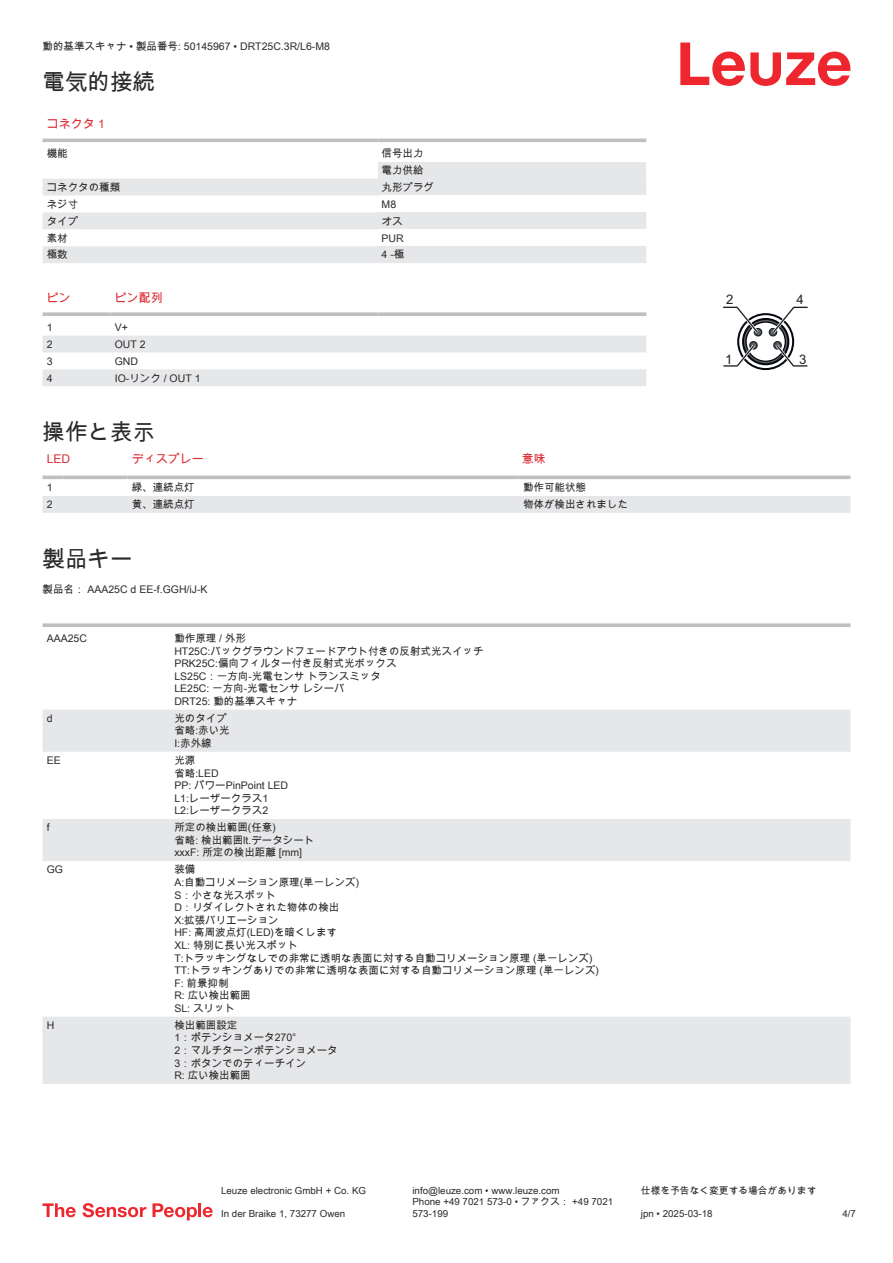
<style>
.page{position:relative;width:893px;height:1263px;background:#fff}
.page>*{position:absolute;margin:0;border:0;box-sizing:border-box;transform-origin:0 0}
.t1{font:22.5px "Arial Unicode MS";color:#2b292a}
.t2{font:13.2px "Arial";color:#1e2328}
.t3{font:12px "Arial Unicode MS";color:#db2a30}
.t4{font:10.5px/12.6px "Arial Unicode MS";color:#2b292a}
.t5{font:9.75px/11.7px "Arial Unicode MS";color:#2b292a}
</style>
<div class="page">
<svg style="left:680px;top:43px;width:170px;height:43px"></svg>
<svg style="left:43px;top:138px;width:603px;height:1px"></svg>
<svg style="left:43px;top:179px;width:335px;height:84px;fill:#e6e7e9"></svg>
<hr style="left:43px;top:139px;width:335px;height:3px;background:#bdbfc1">
<hr style="left:378px;top:139px;width:268px;height:3px;background:#bdbfc1">
<div style="left:378px;top:162px;width:268px;height:17px;background:#e6e7e9"></div>
<div style="left:378px;top:179px;width:268px;height:17px;background:#e6e7e9"></div>
<div style="left:378px;top:212px;width:268px;height:17px;background:#e6e7e9"></div>
<div style="left:378px;top:246px;width:268px;height:17px;background:#e6e7e9"></div>
<svg style="left:43px;top:335px;width:603px;height:1px"></svg>
<svg style="left:43px;top:336px;width:603px;height:50px"></svg>
<svg style="left:43px;top:312px;width:68px;height:4px"></svg>
<svg style="left:111px;top:312px;width:267px;height:4px"></svg>
<svg style="left:378px;top:312px;width:268px;height:4px"></svg>
<div style="left:43px;top:496px;width:807px;height:17px;background:#e6e7e9"></div>
<svg style="left:43px;top:475px;width:21px;height:4px"></svg>
<svg style="left:64px;top:475px;width:64px;height:4px"></svg>
<svg style="left:128px;top:475px;width:391px;height:4px;background:#c5c7c9"></svg>
<svg style="left:519px;top:475px;width:331px;height:4px"></svg>
<svg style="left:43px;top:710px;width:807px;height:374px"></svg>
<svg style="left:43px;top:623px;width:127px;height:4px"></svg>
<svg style="left:170px;top:623px;width:680px;height:4px;background:#c4c5c7"></svg>
<svg style="left:723px;top:306px;width:85px;height:64px"></svg>
<svg style="left:43px;top:1203px;width:33px;height:14px"></svg>
<svg style="left:83px;top:1203px;width:63px;height:14px"></svg>
<svg style="left:153px;top:1203px;width:44px;height:17px"></svg>
<hr style="left:198px;top:1203px;width:3px;height:14px;background:#ed272d">
<svg style="left:203px;top:1207px;width:10px;height:10px"></svg>
<p class="t4" style="left:43px;top:40px;width:289px">動的基準スキャナ • 製品番号: 50145967 • DRT25C.3R/L6-M8</p>
<h1 class="t1" style="left:43px;top:66px;width:114px">電気的接続</h1>
<p class="t3" style="left:47px;top:115px;width:60px">コネクタ 1</p>
<p class="t4" style="left:47px;top:147px;width:22px">機能</p>
<p class="t4" style="left:382px;top:145px;width:43px;line-height:17px">信号出力電力供給</p>
<p class="t4" style="left:47px;top:181px;width:75px">コネクタの種類</p>
<p class="t4" style="left:382px;top:181px;width:54px">丸形プラグ</p>
<p class="t4" style="left:47px;top:197px;width:33px">ネジ寸</p>
<p class="t4" style="left:382px;top:197px;width:16px">M8</p>
<p class="t4" style="left:47px;top:214px;width:33px">タイプ</p>
<p class="t4" style="left:382px;top:214px;width:22px">オス</p>
<p class="t4" style="left:47px;top:231px;width:22px">素材</p>
<p class="t4" style="left:382px;top:231px;width:24px">PUR</p>
<p class="t4" style="left:47px;top:248px;width:22px">極数</p>
<p class="t4" style="left:382px;top:248px;width:24px">4 -極</p>
<p class="t3" style="left:47px;top:289px;width:25px">ピン</p>
<p class="t3" style="left:115px;top:289px;width:49px">ピン配列</p>
<p class="t4" style="left:47px;top:321px;width:7px">1</p>
<p class="t4" style="left:115px;top:321px;width:15px">V+</p>
<p class="t4" style="left:47px;top:338px;width:7px">2</p>
<p class="t4" style="left:115px;top:338px;width:32px">OUT 2</p>
<p class="t4" style="left:47px;top:354px;width:7px">3</p>
<p class="t4" style="left:115px;top:354px;width:25px">GND</p>
<p class="t4" style="left:47px;top:371px;width:7px">4</p>
<p class="t4" style="left:115px;top:371px;width:87px">IO-リンク / OUT 1</p>
<h1 class="t1" style="left:43px;top:416px;width:114px">操作と表示</h1>
<p class="t3" style="left:47px;top:450px;width:25px">LED</p>
<p class="t3" style="left:132px;top:450px;width:73px">ディスプレー</p>
<p class="t3" style="left:522px;top:450px;width:25px">意味</p>
<p class="t4" style="left:47px;top:481px;width:7px">1</p>
<p class="t4" style="left:132px;top:481px;width:64px">緑、連続点灯</p>
<p class="t4" style="left:523px;top:481px;width:64px">動作可能状態</p>
<p class="t4" style="left:47px;top:498px;width:7px">2</p>
<p class="t4" style="left:132px;top:498px;width:64px">黄、連続点灯</p>
<p class="t4" style="left:523px;top:498px;width:106px">物体が検出されました</p>
<h1 class="t1" style="left:43px;top:542px;width:91px">製品キー</h1>
<p class="t4" style="left:43px;top:582px;width:167px">製品名： AAA25C d EE-f.GGH/iJ-K</p>
<p class="t4" style="left:47px;top:632px;width:42px">AAA25C</p>
<p class="t4" style="left:174px;top:632px;width:311px">動作原理 / 外形<br>HT25C:バックグラウンドフェードアウト付きの反射式光スイッチ<br>PRK25C:偏向フィルター付き反射式光ボックス<br>LS25C：一方向-光電センサ トランスミッタ<br>LE25C: 一方向-光電センサ レシーバ<br>DRT25: 動的基準スキャナ</p>
<p class="t4" style="left:47px;top:711px;width:7px">d</p>
<p class="t4" style="left:174px;top:711px;width:57px">光のタイプ省略:赤い光<br>I:赤外線</p>
<p class="t4" style="left:47px;top:754px;width:16px">EE</p>
<p class="t4" style="left:174px;top:754px;width:115px">光源<br>省略:LED<br>PP: パワーPinPoint LED<br>L1:レーザークラス1<br>L2:レーザークラス2</p>
<p class="t4" style="left:47px;top:821px;width:4px">f</p>
<p class="t4" style="left:174px;top:821px;width:142px">所定の検出範囲(任意)<br>省略: 検出範囲lt.データシートxxxF: 所定の検出距離 [mm]</p>
<p class="t4" style="left:47px;top:863px;width:18px">GG</p>
<p class="t4" style="left:174px;top:863px;width:426px">装備<br>A:自動コリメーション原理(単一レンズ)<br>S：小さな光スポット<br>D：リダイレクトされた物体の検出<br>X:拡張バリエーション<br>HF: 高周波点灯(LED)を暗くします<br>XL: 特別に長い光スポット<br>T:トラッキングなしでの非常に透明な表面に対する自動コリメーション原理 (単一レンズ)<br>TT:トラッキングありでの非常に透明な表面に対する自動コリメーション原理 (単一レンズ)<br>F: 前景抑制<br>R: 広い検出範囲<br>SL: スリット</p>
<p class="t4" style="left:47px;top:1018px;width:9px">H</p>
<p class="t4" style="left:174px;top:1018px;width:165px">検出範囲設定<br>1：ポテンショメータ270°<br>2：マルチターンポテンショメータ<br>3：ボタンでのティーチイン<br>R: 広い検出範囲</p>
<p class="t2" style="left:726px;top:294px;width:9px">2</p>
<p class="t2" style="left:796px;top:294px;width:9px">4</p>
<p class="t2" style="left:725px;top:354px;width:9px">1</p>
<p class="t2" style="left:799px;top:354px;width:9px">3</p>
<p class="t5" style="left:221px;top:1184px;width:146px">Leuze electronic GmbH + Co. KG</p>
<p class="t5" style="left:412px;top:1184px;width:149px">info@leuze.com • www.leuze.com</p>
<p class="t5" style="left:641px;top:1184px;width:177px">仕様を予告なく変更する場合があります</p>
<p class="t5" style="left:221px;top:1207px;width:126px">In der Braike 1, 73277 Owen</p>
<p class="t5" style="left:412px;top:1196px;width:202px">Phone +49 7021 573-0 • ファクス： +49 7021<br>573-199</p>
<p class="t5" style="left:641px;top:1207px;width:73px">jpn • 2025-03-18</p>
<p class="t5" style="left:842px;top:1207px;width:15px">4/7</p>
</div>
